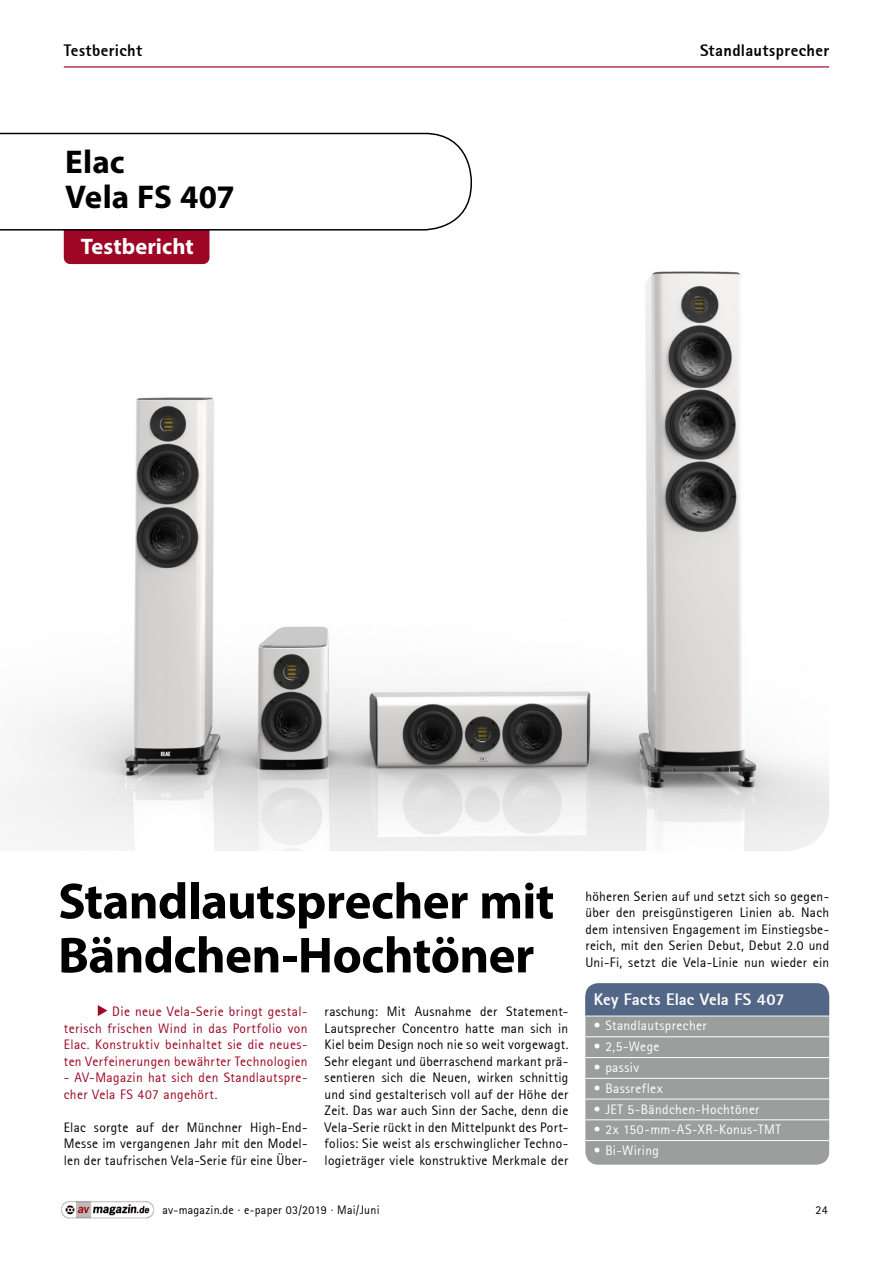
<style>
.page{position:relative;width:893px;height:1263px;background:#fff}
.page>*{position:absolute;margin:0;border:0;box-sizing:border-box;transform-origin:0 0}
.t1{font:700 51px/54px "Myriad Pro";letter-spacing:-.015em;color:#000}
.Überhead_x{font:700 33px "Myriad Pro";letter-spacing:.005em;color:#000}
.t2{font:700 22.5px "Myriad Pro";letter-spacing:.005em;color:#fff}
.Sky_x{font:800 16.5px "Rotis Sans Serif";letter-spacing:.02em;color:#000}
.Kiste_Head_x{font:800 16.5px "Rotis Sans Serif";letter-spacing:.005em;color:#fff}
.Brot_ohne_Einzug_x{font:13.5px/16.5px "Rotis Sans Serif";letter-spacing:.015em;color:#000;text-align:justify}
.Brot_x{font:13.5px/16.5px "Rotis Sans Serif";letter-spacing:.025em;color:#9d0624;text-align:justify}
.t3{font:13.5px "Rotis Sans Serif";letter-spacing:.025em;color:#fff}
._8pt_x{font:12px "Rotis Sans Serif";letter-spacing:.02em;color:#000}
</style>
<div class="page">
<svg style="left:98px;top:1005px;width:9px;height:11px"></svg>
<img style="left:61px;top:1201px;width:93px;height:18px">
<svg style="left:585px;top:983px;width:244px;height:182px;background:#989a9c"></svg>
<div style="left:585px;top:995px;width:244px;height:21px;background:#526786"></div>
<hr style="left:585px;top:1016px;width:244px;height:1px;background:#fff">
<hr style="left:585px;top:1036px;width:244px;height:1px;background:#fff">
<hr style="left:585px;top:1057px;width:244px;height:1px;background:#fff">
<hr style="left:585px;top:1078px;width:244px;height:1px;background:#fff">
<hr style="left:585px;top:1099px;width:244px;height:1px;background:#fff">
<hr style="left:585px;top:1119px;width:244px;height:1px;background:#fff">
<hr style="left:585px;top:1140px;width:244px;height:1px;background:#fff">
<img style="left:6px;top:231px;width:823px;height:620px">
<hr style="left:64px;top:66px;width:765px;height:2px;background:#9d0624">
<div style="left:64px;top:231px;width:145px;height:33px;background:#9d0624"></div>
<svg style="left:0;top:133px;width:472px;height:98px"></svg>
<p class="Sky_x" style="left:64px;top:40px;width:80px">Testbericht</p>
<p class="Sky_x" style="left:700px;top:40px;width:131px">Standlautsprecher</p>
<p class="Überhead_x" style="left:65px;top:141px;width:61px">Elac</p>
<p class="Überhead_x" style="left:65px;top:175px;width:171px">Vela FS 407</p>
<p class="t2" style="left:81px;top:232px;width:114px">Testbericht</p>
<p class="t1" style="left:58px;top:872px;width:498px">Standlautsprecher mit<br>Bändchen-Hochtöner</p>
<p class="Brot_ohne_Einzug_x" style="left:325px;top:1003px;width:245px">raschung: Mit Ausnahme der Statement-Lautsprecher Concentro hatte man sich in Kiel beim Design noch nie so weit vorgewagt.<br>Sehr elegant und überraschend markant prä&shy;sentieren sich die Neuen, wirken schnittig und sind gestalterisch voll auf der Höhe der Zeit. Das war auch Sinn der Sache, denn die Vela-Serie rückt in den Mittelpunkt des Port&shy;folios: Sie weist als erschwinglicher Techno&shy;logieträger viele konstruktive Merkmale der</p>
<p class="Brot_x" style="left:64px;top:1003px;width:245px;text-indent:49px">Die neue Vela-Serie bringt gestal&shy;terisch frischen Wind in das Portfolio von Elac. Konstruktiv beinhaltet sie die neues&shy;ten Verfeinerungen bewährter Technologien</p>
<p class="Brot_x" style="left:64px;top:1069px;width:245px">- AV-Magazin hat sich den Standlautspre&shy;cher Vela FS 407 angehört.</p>
<p class="Brot_ohne_Einzug_x" style="left:64px;top:1119px;width:245px">Elac sorgte auf der Münchner High-End-Messe im vergangenen Jahr mit den Model&shy;len der taufrischen Vela-Serie für eine Über-</p>
<p class="Brot_ohne_Einzug_x" style="left:585px;top:888px;width:245px">höheren Serien auf und setzt sich so gegen&shy;über den preisgünstigeren Linien ab. Nach dem intensiven Engagement im Einstiegsbe&shy;reich, mit den Serien Debut, Debut 2.0 und Uni-Fi, setzt die Vela-Linie nun wieder ein</p>
<p class="Kiste_Head_x" style="left:594px;top:989px;width:192px">Key Facts Elac Vela FS 407</p>
<p class="t3" style="left:594px;top:1018px;width:114px">• Standlautsprecher</p>
<p class="t3" style="left:594px;top:1039px;width:67px">• 2,5-Wege</p>
<p class="t3" style="left:594px;top:1059px;width:47px">• passiv</p>
<p class="t3" style="left:594px;top:1080px;width:70px">• Bassreflex</p>
<p class="t3" style="left:594px;top:1101px;width:167px">• JET 5-Bändchen-Hochtöner</p>
<p class="t3" style="left:594px;top:1122px;width:189px">• 2x 150-mm-AS-XR-Konus-TMT</p>
<p class="t3" style="left:594px;top:1142px;width:67px">• Bi-Wiring</p>
<p class="_8pt_x" style="left:162px;top:1203px;width:219px">av-magazin.de · e-paper 03/2019 · Mai/Juni</p>
<p class="_8pt_x" style="left:815px;top:1203px;width:14px">24</p>
</div>
